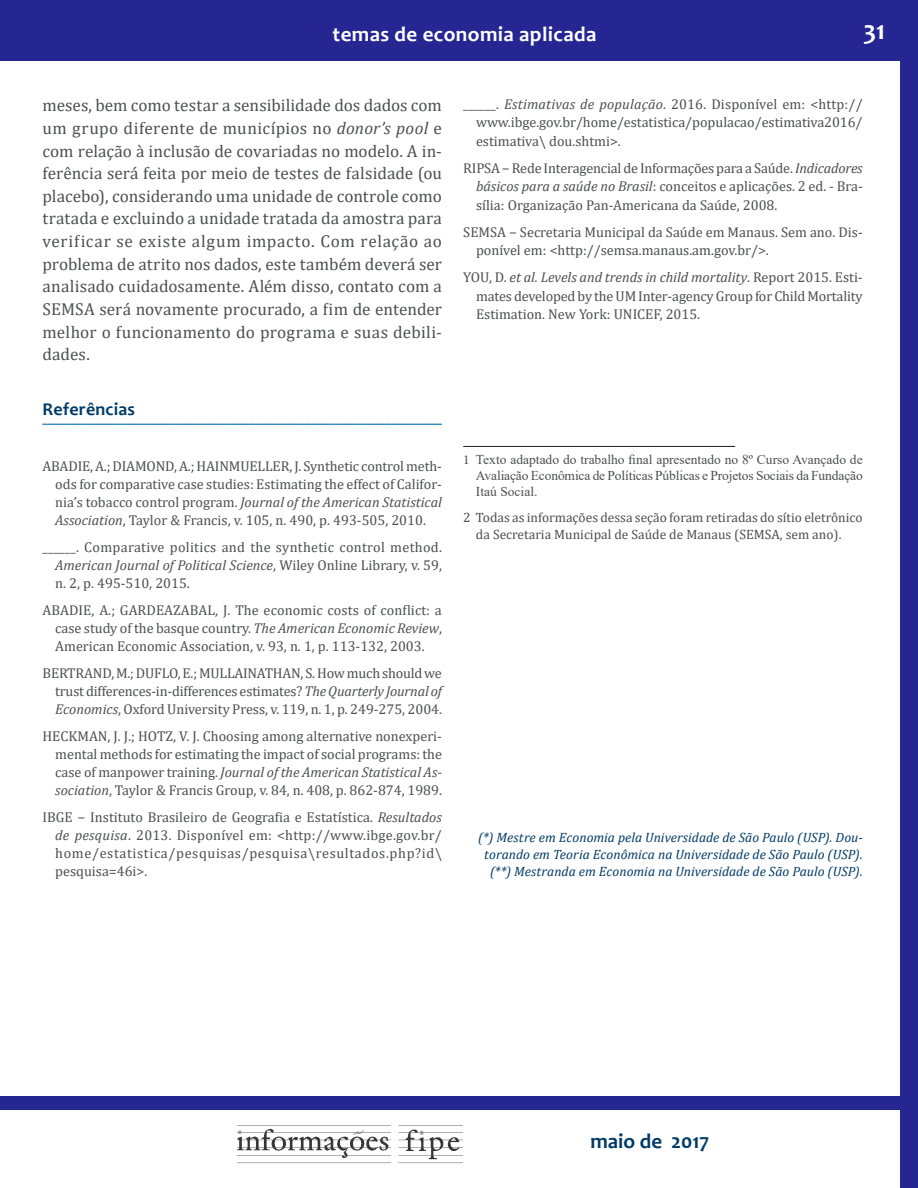
<style>
.page{position:relative;width:918px;height:1188px;background:#fff}
.page>*{position:absolute;margin:0;border:0;box-sizing:border-box;transform-origin:0 0}
.t1{font:700 27px "Candara";color:#fff}
.t2{font:700 21px "Candara";letter-spacing:.02em;color:#fff}
.t3{font:700 21px "Candara";color:#003b68}
.t4{font:700 18px "Candara";letter-spacing:.01em;color:#003b68}
.t5{font:17.25px/22.6px "Cambria";letter-spacing:.01em;color:#4e4f50;text-align:justify}
.t6{font:14.25px/18.1px "Cambria";color:#4e4f50;text-align:justify}
.t7{font:italic 13.5px/17px "Cambria";letter-spacing:.005em;color:#003b68;text-align:right}
.t8{font:13.5px/16.2px "Times New Roman";letter-spacing:-.01em;color:#4e4f50;text-align:justify}
.t9{font:13.5px/17px "Cambria";color:#4e4f50}
.s1{font-style:italic}
.s2{font-family:"Minion Pro"}
</style>
<div class="page">
<div style="left:900px;top:0;width:18px;height:1188px;background:#262693"></div>
<div style="left:0;top:0;width:918px;height:61px;background:#262693"></div>
<img style="left:238px;top:1128px;width:225px;height:36px">
<div style="left:0;top:1097px;width:918px;height:13px;background:#262693"></div>
<svg style="left:42px;top:424px;width:400px;height:1px"></svg>
<hr style="left:463px;top:446px;width:272px;height:1px;background:#231f20">
<h2 class="t2" style="left:333px;top:21px;width:265px">temas de economia aplicada</h2>
<h1 class="t1" style="left:863px;top:13px;width:23px">31</h1>
<p class="t5" style="left:43px;top:94px;width:401px">meses, bem como testar a sensibilidade dos dados com um grupo diferente de municípios no <span class="s1">donor’s pool</span> e com relação à inclusão de covariadas no modelo. A in&shy;ferência será feita por meio de testes de falsidade (ou placebo), considerando uma unidade de controle como tratada e excluindo a unidade tratada da amostra para verificar se existe algum impacto. Com relação ao problema de atrito nos dados, este também deverá ser analisado cuidadosamente. Além disso, contato com a SEMSA será novamente procurado, a fim de entender melhor o funcionamento do programa e suas debili&shy;dades.</p>
<p class="t4" style="left:43px;top:398px;width:94px">Referências</p>
<p class="t6" style="left:55px;top:457px;width:388px;text-indent:-13px">ABADIE, A.; DIAMOND, A.; HAINMUELLER, J. Synthetic control meth&shy;ods for comparative case studies: Estimating the effect of Califor&shy;nia’s tobacco control program. <span class="s1">Journal of the American Statistical Association</span>, Taylor &amp; Francis, v. 105, n. 490, p. 493-505, 2010.</p>
<p class="t6" style="left:55px;top:538px;width:388px;text-indent:-13px">______. Comparative politics and the synthetic control method.<br><span class="s1">American Journal of Political Science</span>, Wiley Online Library, v. 59, n. 2, p. 495-510, 2015.</p>
<p class="t6" style="left:55px;top:601px;width:388px;text-indent:-13px">ABADIE, A.; GARDEAZABAL, J. The economic costs of conflict: a case study of the basque country. <span class="s1">The American Economic Review</span>, American Economic Association, v. 93, n. 1, p. 113-132, 2003.</p>
<p class="t6" style="left:55px;top:664px;width:388px;text-indent:-13px">BERTRAND, M.; DUFLO, E.; MULLAINATHAN, S. How much should we trust differences-in-differences estimates? <span class="s1">The Quarterly Journal of Economics</span>, Oxford University Press, v. 119, n. 1, p. 249-275, 2004.</p>
<p class="t6" style="left:55px;top:727px;width:388px;text-indent:-13px">HECKMAN, J. J.; HOTZ, V. J. Choosing among alternative nonexperi&shy;mental methods for estimating the impact of social programs: the case of manpower training. <span class="s1">Journal of the American Statistical As&shy;sociation</span>, Taylor &amp; Francis Group, v. 84, n. 408, p. 862-874, 1989.</p>
<p class="t6" style="left:55px;top:808px;width:388px;text-indent:-13px">IBGE − Instituto Brasileiro de Geografia e Estatística. <span class="s1">Resultados de pesquisa</span>. 2013. Disponível em: &lt;http://www.ibge.gov.br/ home/estatistica/pesquisas/pesquisa\resultados.php?id\ pesquisa=46i&gt;.</p>
<p class="t6" style="left:476px;top:95px;width:388px;text-indent:-13px">______. <span class="s1">Estimativas de população</span>. 2016. Disponível em: &lt;http:// www.ibge.gov.br/home/estatistica/populacao/estimativa2016/ estimativa\ dou.shtmi&gt;.</p>
<p class="t6" style="left:476px;top:159px;width:388px;text-indent:-13px">RIPSA − Rede Interagencial de Informações para a Saúde. <span class="s1">Indicadores básicos para a saúde no Brasil</span>: conceitos e aplicações. 2 ed. - Bra&shy;sília: Organização Pan-Americana da Saúde, 2008.</p>
<p class="t6" style="left:476px;top:223px;width:388px;text-indent:-13px">SEMSA − Secretaria Municipal da Saúde em Manaus. Sem ano. Dis&shy;ponível em: &lt;http://semsa.manaus.am.gov.br/&gt;.</p>
<p class="t6" style="left:476px;top:268px;width:388px;text-indent:-13px">YOU, D. <span class="s1">et al. Levels and trends in child mortality</span>. Report 2015. Esti&shy;mates developed by the UM Inter-agency Group for Child Mortality Estimation. New York: UNICEF, 2015.</p>
<p class="t8" style="left:476px;top:451px;width:388px;text-indent:-13px"><span class="s2">1</span> Texto adaptado do trabalho final apresentado no 8º Curso Avançado de Avaliação Econômica de Políticas Públicas e Projetos Sociais da Fundação Itaú Social.</p>
<p class="t9" style="left:476px;top:508px;width:388px;text-indent:-13px">2 Todas as informações dessa seção foram retiradas do sítio eletrônico da Secretaria Municipal de Saúde de Manaus (SEMSA, sem ano).</p>
<p class="t7" style="left:478px;top:829px;width:386px">(*) Mestre em Economia pela Universidade de São Paulo (USP). Dou&shy;torando em Teoria Econômica na Universidade de São Paulo (USP). (**) Mestranda em Economia na Universidade de São Paulo (USP).</p>
<h2 class="t3" style="left:591px;top:1128px;width:120px">maio de 2017</h2>
</div>
